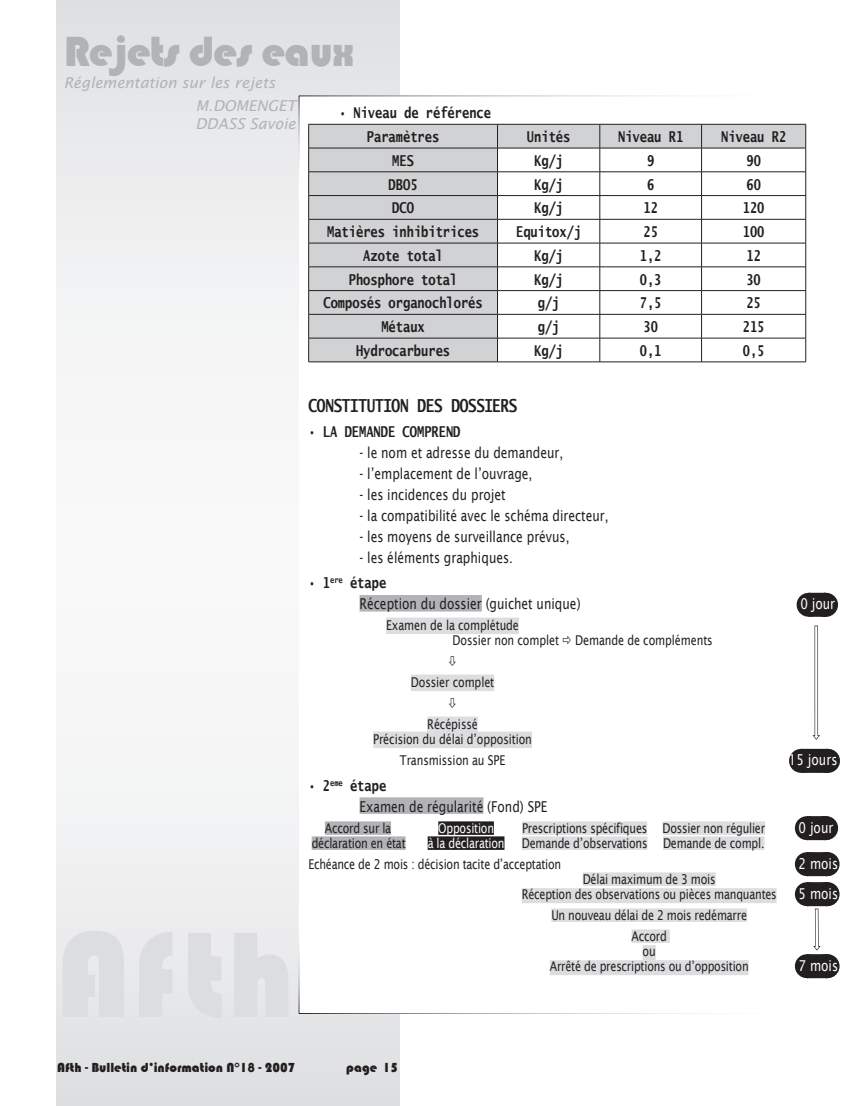
<style>
.page{position:relative;width:851px;height:1106px;background:#fff}
.page>*{position:absolute;margin:0;border:0;box-sizing:border-box;transform-origin:0 0}
.t1{font:43.5px "Bauhaus 93";letter-spacing:-.02em;color:#b2b3b7}
.t2{font:700 18px "Lucida Sans Typewriter";letter-spacing:-.025em;color:#231f20;scale:.8 1}
.t3{font:700 15px/24px "Lucida Sans Typewriter";color:#231f20;scale:.8 1}
.t4{font:15px "Lucida Sans";color:#231f20;scale:.8 1}
.t5{font:italic 15px/22.2px "Lucida Sans";color:#b2b3b7}
.t6{font:15px "Lucida Sans";color:#fff;scale:.8 1}
.t7{font:13.5px/15px "Lucida Sans";letter-spacing:-.02em;color:#231f20;text-align:center;scale:.8 1}
.t8{font:13.5px "Bauhaus 93";color:#231f20}
.t9{font:13.5px "Lucida Sans";letter-spacing:-.02em;color:#fff;scale:.8 1}
</style>
<div class="page">
<svg style="left:56px;top:0;width:344px;height:1106px"></svg>
<div style="left:300px;top:95px;width:497px;height:918px;background:#fff"></div>
<hr style="left:299px;top:96px;width:1px;height:106px;background:#fff">
<hr style="left:299px;top:1013px;width:551px;height:1px;background:#fff">
<hr style="left:299px;top:907px;width:1px;height:106px;background:#fff">
<div style="left:359px;top:595px;width:123px;height:16px;background:#b2b3b7"></div>
<div style="left:808px;top:593px;width:17px;height:24px;background:#231f20"></div>
<svg style="left:816px;top:593px;width:10px;height:24px"></svg>
<div style="left:386px;top:617px;width:133px;height:17px;background:#dcdddf"></div>
<div style="left:411px;top:674px;width:83px;height:17px;background:#dcdddf"></div>
<div style="left:427px;top:716px;width:51px;height:17px;background:#dcdddf"></div>
<div style="left:373px;top:731px;width:159px;height:17px;background:#dcdddf"></div>
<div style="left:800px;top:749px;width:26px;height:24px;background:#231f20"></div>
<svg style="left:813px;top:749px;width:14px;height:24px"></svg>
<div style="left:359px;top:797px;width:124px;height:17px;background:#b2b3b7"></div>
<div style="left:325px;top:821px;width:66px;height:14px;background:#b2b3b7"></div>
<div style="left:438px;top:821px;width:56px;height:14px;background:#231f20"></div>
<div style="left:522px;top:821px;width:125px;height:14px;background:#dcdddf"></div>
<div style="left:662px;top:821px;width:102px;height:14px;background:#dcdddf"></div>
<div style="left:806px;top:816px;width:19px;height:24px;background:#231f20"></div>
<svg style="left:815px;top:816px;width:11px;height:24px"></svg>
<div style="left:311px;top:836px;width:94px;height:14px;background:#b2b3b7"></div>
<div style="left:427px;top:836px;width:77px;height:14px;background:#231f20"></div>
<div style="left:522px;top:836px;width:125px;height:14px;background:#dcdddf"></div>
<div style="left:663px;top:836px;width:101px;height:14px;background:#dcdddf"></div>
<div style="left:806px;top:852px;width:20px;height:24px;background:#231f20"></div>
<svg style="left:816px;top:852px;width:11px;height:24px"></svg>
<div style="left:582px;top:872px;width:133px;height:14px;background:#dcdddf"></div>
<div style="left:521px;top:888px;width:255px;height:15px;background:#dcdddf"></div>
<div style="left:806px;top:882px;width:20px;height:24px;background:#231f20"></div>
<div style="left:551px;top:908px;width:196px;height:14px;background:#dcdddf"></div>
<div style="left:631px;top:929px;width:38px;height:14px;background:#dcdddf"></div>
<div style="left:642px;top:945px;width:13px;height:15px;background:#dcdddf"></div>
<div style="left:549px;top:960px;width:199px;height:15px;background:#dcdddf"></div>
<div style="left:806px;top:954px;width:20px;height:24px;background:#231f20"></div>
<div style="left:309px;top:125px;width:188px;height:236px;background:#d1d2d4"></div>
<hr style="left:308px;top:124px;width:189px;height:1px;background:#231f20">
<hr style="left:308px;top:148px;width:189px;height:1px;background:#231f20">
<hr style="left:308px;top:171px;width:189px;height:1px;background:#231f20">
<hr style="left:308px;top:195px;width:189px;height:1px;background:#231f20">
<hr style="left:308px;top:219px;width:189px;height:1px;background:#231f20">
<hr style="left:308px;top:243px;width:189px;height:1px;background:#231f20">
<hr style="left:308px;top:266px;width:189px;height:1px;background:#231f20">
<hr style="left:308px;top:290px;width:189px;height:1px;background:#231f20">
<hr style="left:308px;top:314px;width:189px;height:1px;background:#231f20">
<hr style="left:308px;top:338px;width:189px;height:1px;background:#231f20">
<svg style="left:308px;top:124px;width:1px;height:237px"></svg>
<svg style="left:497px;top:124px;width:309px;height:238px"></svg>
<hr style="left:308px;top:361px;width:497px;height:1px;background:#231f20">
<svg style="left:812px;top:625px;width:7px;height:114px"></svg>
<svg style="left:813px;top:882px;width:14px;height:96px"></svg>
<h1 class="t1" style="left:64px;top:27px;width:292px">Rejets des eaux</h1>
<p class="t5" style="left:196px;top:72px;width:101px;text-indent:-132px">Réglementation sur les rejets<br>M.DOMENGET</p>
<p class="t5" style="left:195px;top:112px;width:102px">DDASS Savoie</p>
<p class="t3" style="left:367px;top:101px;width:157px;text-indent:-28px">• Niveau de référence<br>Paramètres</p>
<p class="t3" style="left:527px;top:125px;width:56px">Unités</p>
<p class="t3" style="left:618px;top:125px;width:83px">Niveau R1</p>
<p class="t3" style="left:721px;top:125px;width:83px">Niveau R2</p>
<p class="t3" style="left:392px;top:148px;width:29px">MES</p>
<p class="t3" style="left:534px;top:148px;width:38px">Kg/j</p>
<p class="t3" style="left:647px;top:148px;width:11px">9</p>
<p class="t3" style="left:746px;top:148px;width:20px">90</p>
<p class="t3" style="left:388px;top:172px;width:38px">DBO5</p>
<p class="t3" style="left:534px;top:172px;width:38px">Kg/j</p>
<p class="t3" style="left:647px;top:172px;width:11px">6</p>
<p class="t3" style="left:746px;top:172px;width:20px">60</p>
<p class="t3" style="left:392px;top:196px;width:29px">DCO</p>
<p class="t3" style="left:534px;top:196px;width:38px">Kg/j</p>
<p class="t3" style="left:643px;top:196px;width:20px">12</p>
<p class="t3" style="left:742px;top:196px;width:29px">120</p>
<p class="t3" style="left:327px;top:220px;width:191px">Matières inhibitrices</p>
<p class="t3" style="left:516px;top:220px;width:83px">Equitox/j</p>
<p class="t3" style="left:643px;top:220px;width:20px">25</p>
<p class="t3" style="left:742px;top:220px;width:29px">100</p>
<p class="t3" style="left:363px;top:243px;width:101px">Azote total</p>
<p class="t3" style="left:534px;top:243px;width:38px">Kg/j</p>
<p class="t3" style="left:639px;top:243px;width:29px">1,2</p>
<p class="t3" style="left:746px;top:243px;width:20px">12</p>
<p class="t3" style="left:349px;top:267px;width:137px">Phosphore total</p>
<p class="t3" style="left:534px;top:267px;width:38px">Kg/j</p>
<p class="t3" style="left:639px;top:267px;width:29px">0,3</p>
<p class="t3" style="left:746px;top:267px;width:20px">30</p>
<p class="t3" style="left:323px;top:291px;width:200px">Composés organochlorés</p>
<p class="t3" style="left:537px;top:291px;width:29px">g/j</p>
<p class="t3" style="left:639px;top:291px;width:29px">7,5</p>
<p class="t3" style="left:746px;top:291px;width:20px">25</p>
<p class="t3" style="left:381px;top:315px;width:56px">Métaux</p>
<p class="t3" style="left:537px;top:315px;width:29px">g/j</p>
<p class="t3" style="left:643px;top:315px;width:20px">30</p>
<p class="t3" style="left:742px;top:315px;width:29px">215</p>
<p class="t3" style="left:356px;top:338px;width:119px">Hydrocarbures</p>
<p class="t3" style="left:534px;top:338px;width:38px">Kg/j</p>
<p class="t3" style="left:639px;top:338px;width:29px">0,1</p>
<p class="t3" style="left:742px;top:338px;width:29px">0,5</p>
<h2 class="t2" style="left:308px;top:395px;width:263px">CONSTITUTION DES DOSSIERS</h2>
<p class="t3" style="left:308px;top:419px;width:191px">• LA DEMANDE COMPREND</p>
<p class="t4" style="left:359px;top:444px;width:256px">- le nom et adresse du demandeur,</p>
<p class="t4" style="left:359px;top:465px;width:217px">- l’emplacement de l’ouvrage,</p>
<p class="t4" style="left:359px;top:486px;width:184px">- les incidences du projet</p>
<p class="t4" style="left:359px;top:507px;width:313px">- la compatibilité avec le schéma directeur,</p>
<p class="t4" style="left:359px;top:528px;width:264px">- les moyens de surveillance prévus,</p>
<p class="t4" style="left:359px;top:549px;width:193px">- les éléments graphiques.</p>
<p class="t3" style="left:308px;top:571px;width:99px">• 1<sup>ere</sup> étape</p>
<p class="t4" style="left:359px;top:595px;width:278px">Réception du dossier (guichet unique)</p>
<p class="t6" style="left:800px;top:595px;width:45px">0 jour</p>
<p class="t7" style="left:452px;top:618px;width:327px;text-align:left;text-indent:-66px">Examen de la complétude<br>Dossier non complet Demande de compléments</p>
<p class="t7" style="left:411px;top:675px;width:106px">Dossier complet</p>
<p class="t7" style="left:373px;top:717px;width:200px">Récépissé<br>Précision du délai d’opposition</p>
<p class="t7" style="left:400px;top:753px;width:133px">Transmission au SPE</p>
<p class="t6" style="left:788px;top:751px;width:62px">15 jours</p>
<p class="t3" style="left:308px;top:773px;width:99px">• 2<sup>eme</sup> étape</p>
<p class="t4" style="left:359px;top:797px;width:236px">Examen de régularité (Fond) SPE</p>
<p class="t7" style="left:325px;top:820px;width:84px">Accord sur la</p>
<p class="t9" style="left:438px;top:820px;width:71px">Opposition</p>
<p class="t7" style="left:522px;top:820px;width:305px">Prescriptions spécifiques Dossier non régulier</p>
<p class="t6" style="left:798px;top:818px;width:45px">0 jour</p>
<p class="t7" style="left:311px;top:835px;width:119px">déclaration en état</p>
<p class="t9" style="left:427px;top:835px;width:98px">à la déclaration</p>
<p class="t7" style="left:308px;top:832px;width:571px;line-height:21px;text-align:left;text-indent:213px">Demande d’observations Demande de compl.<br>Echéance de 2 mois : décision tacite d’acceptation</p>
<p class="t6" style="left:798px;top:854px;width:51px">2 mois</p>
<p class="t7" style="left:521px;top:871px;width:320px">Délai maximum de 3 mois<br>Réception des observations ou pièces manquantes</p>
<p class="t6" style="left:798px;top:884px;width:51px">5 mois</p>
<p class="t8" style="left:57px;top:1059px;width:240px">Afth - Bulletin d’information N°18 - 2007</p>
<p class="t8" style="left:346px;top:1059px;width:53px">page 15</p>
<p class="t7" style="left:551px;top:904px;width:246px;line-height:21px">Un nouveau délai de 2 mois redémarre<br>Accord</p>
<p class="t7" style="left:549px;top:943px;width:250px">ou<br>Arrêté de prescriptions ou d’opposition</p>
<p class="t6" style="left:798px;top:956px;width:51px">7 mois</p>
</div>
